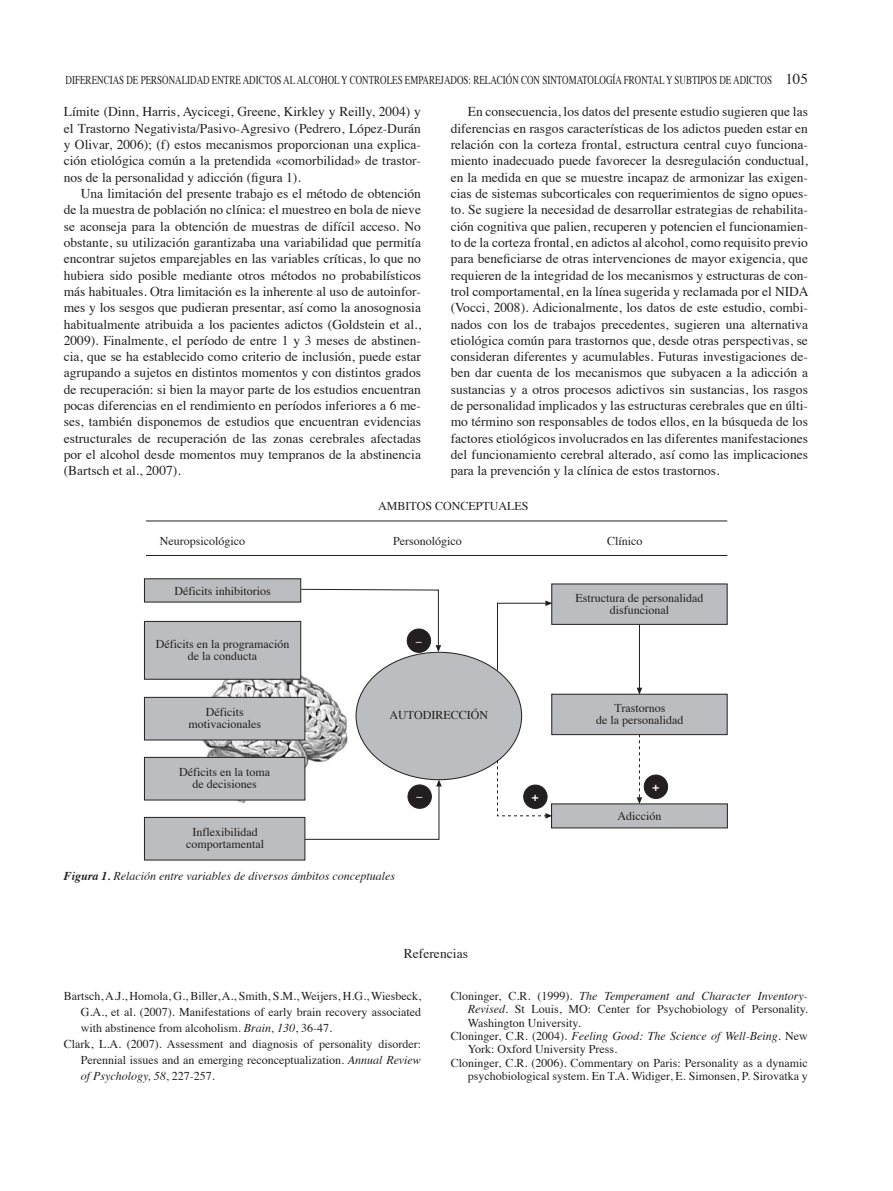
<style>
.page{position:relative;width:893px;height:1191px;background:#fff}
.page>*{position:absolute;margin:0;border:0;box-sizing:border-box;transform-origin:0 0}
.t1{font:13.5px/16.4px "Times";color:#231f20;text-align:justify}
.t2{font:12px/12px "Times";color:#231f20;text-align:center}
.t3{font:italic 12px "Times";color:#231f20}
.t4{font:12px "Times";color:#231f20;scale:.75 1}
.t5{font:700 12px "Times";color:#fff}
.s1{font-size:15px}
.s2{font-weight:700}
.s3{font-style:italic}
.s4{font-style:normal}
</style>
<div class="page">
<img style="left:202px;top:665px;width:145px;height:139px">
<div style="left:356px;top:652px;width:166px;height:128px;background:#bcbdc0;border:1px solid #231f20;border-radius:50%"></div>
<div style="left:144px;top:578px;width:157px;height:24px;background:#bcbdc0"></div>
<div style="left:551px;top:803px;width:177px;height:25px;background:#bcbdc0"></div>
<div style="left:144px;top:621px;width:157px;height:58px;background:#bcbdc0;border:1px solid #231f20"></div>
<div style="left:144px;top:697px;width:161px;height:43px;background:#bcbdc0;border:1px solid #231f20"></div>
<div style="left:144px;top:757px;width:161px;height:43px;background:#bcbdc0;border:1px solid #231f20"></div>
<div style="left:144px;top:817px;width:161px;height:43px;background:#bcbdc0;border:1px solid #231f20"></div>
<div style="left:551px;top:583px;width:177px;height:42px;background:#bcbdc0;border:1px solid #231f20"></div>
<div style="left:551px;top:694px;width:177px;height:41px;background:#bcbdc0;border:1px solid #231f20"></div>
<svg style="left:300px;top:588px;width:141px;height:64px"></svg>
<svg style="left:304px;top:779px;width:138px;height:61px"></svg>
<svg style="left:497px;top:600px;width:55px;height:71px"></svg>
<svg style="left:497px;top:759px;width:55px;height:59px"></svg>
<hr style="left:639px;top:624px;width:1px;height:64px;background:#231f20">
<svg style="left:637px;top:687px;width:5px;height:7px"></svg>
<svg style="left:637px;top:734px;width:5px;height:70px"></svg>
<div style="left:408px;top:784px;width:24px;height:24px;background:#231f20;border:1px solid #231f20;border-radius:50%"></div>
<div style="left:407px;top:628px;width:24px;height:25px;background:#231f20;border:1px solid #231f20;border-radius:50%"></div>
<div style="left:523px;top:784px;width:24px;height:25px;background:#231f20;border:1px solid #231f20;border-radius:50%"></div>
<div style="left:644px;top:774px;width:24px;height:25px;background:#231f20;border:1px solid #231f20;border-radius:50%"></div>
<hr style="left:146px;top:520px;width:581px;height:1px;background:#231f20">
<hr style="left:146px;top:555px;width:581px;height:1px;background:#231f20">
<p class="t4" style="left:66px;top:75px;width:991px">DIFERENCIAS DE PERSONALIDAD ENTRE ADICTOS AL ALCOHOL Y CONTROLES EMPAREJADOS: RELACIÓN CON SINTOMATOLOGÍA FRONTAL Y SUBTIPOS DE ADICTOS <span class="s1">105</span></p>
<p class="t1" style="left:64px;top:105px;width:359px">Límite (Dinn, Harris, Aycicegi, Greene, Kirkley y Reilly, 2004) y el Trastorno Negativista/Pasivo-Agresivo (Pedrero, López-Durán y Olivar, 2006); (f) estos mecanismos proporcionan una explica&shy;ción etiológica común a la pretendida «comorbilidad» de trastor&shy;nos de la personalidad y adicción (figura 1).</p>
<p class="t1" style="left:64px;top:186px;width:359px;text-indent:17px">Una limitación del presente trabajo es el método de obtención de la muestra de población no clínica: el muestreo en bola de nieve se aconseja para la obtención de muestras de difícil acceso. No obstante, su utilización garantizaba una variabilidad que permitía encontrar sujetos emparejables en las variables críticas, lo que no hubiera sido posible mediante otros métodos no probabilísticos más habituales. Otra limitación es la inherente al uso de autoinfor&shy;mes y los sesgos que pudieran presentar, así como la anosognosia habitualmente atribuida a los pacientes adictos (Goldstein et al., 2009). Finalmente, el período de entre 1 y 3 meses de abstinen&shy;cia, que se ha establecido como criterio de inclusión, puede estar agrupando a sujetos en distintos momentos y con distintos grados de recuperación: si bien la mayor parte de los estudios encuentran pocas diferencias en el rendimiento en períodos inferiores a 6 me&shy;ses, también disponemos de estudios que encuentran evidencias estructurales de recuperación de las zonas cerebrales afectadas por el alcohol desde momentos muy tempranos de la abstinencia (Bartsch et al., 2007).</p>
<p class="t1" style="left:451px;top:105px;width:359px;text-indent:17px">En consecuencia, los datos del presente estudio sugieren que las diferencias en rasgos características de los adictos pueden estar en relación con la corteza frontal, estructura central cuyo funciona&shy;miento inadecuado puede favorecer la desregulación conductual, en la medida en que se muestre incapaz de armonizar las exigen&shy;cias de sistemas subcorticales con requerimientos de signo opues&shy;to. Se sugiere la necesidad de desarrollar estrategias de rehabilita&shy;ción cognitiva que palien, recuperen y potencien el funcionamien&shy;to de la corteza frontal, en adictos al alcohol, como requisito previo para beneficiarse de otras intervenciones de mayor exigencia, que requieren de la integridad de los mecanismos y estructuras de con&shy;trol comportamental, en la línea sugerida y reclamada por el NIDA (Vocci, 2008). Adicionalmente, los datos de este estudio, combi&shy;nados con los de trabajos precedentes, sugieren una alternativa etiológica común para trastornos que, desde otras perspectivas, se consideran diferentes y acumulables. Futuras investigaciones de&shy;ben dar cuenta de los mecanismos que subyacen a la adicción a sustancias y a otros procesos adictivos sin sustancias, los rasgos de personalidad implicados y las estructuras cerebrales que en últi&shy;mo término son responsables de todos ellos, en la búsqueda de los factores etiológicos involucrados en las diferentes manifestaciones del funcionamiento cerebral alterado, así como las implicaciones para la prevención y la clínica de estos trastornos.</p>
<p class="t2" style="left:378px;top:501px;width:152px">AMBITOS CONCEPTUALES</p>
<p class="t2" style="left:160px;top:536px;width:87px">Neuropsicológico</p>
<p class="t2" style="left:393px;top:536px;width:70px">Personológico</p>
<p class="t2" style="left:607px;top:536px;width:37px">Clínico</p>
<p class="t2" style="left:174px;top:585px;width:98px">Déficits inhibitorios</p>
<p class="t2" style="left:156px;top:638px;width:135px">Déficits en la programación de la conducta</p>
<p class="t2" style="left:188px;top:707px;width:74px">Déficits motivacionales</p>
<p class="t2" style="left:179px;top:767px;width:92px">Déficits en la toma de decisiones</p>
<p class="t2" style="left:186px;top:827px;width:79px">Inflexibilidad comportamental</p>
<p class="t2" style="left:390px;top:710px;width:100px">AUTODIRECCIÓN</p>
<p class="t5" style="left:417px;top:787px;width:7px">_</p>
<p class="t5" style="left:532px;top:792px;width:8px">+</p>
<p class="t3" style="left:64px;top:871px;width:333px"><span class="s2">Figura 1.</span> Relación entre variables de diversos ámbitos conceptuales</p>
<p class="t2" style="left:575px;top:592px;width:129px">Estructura de personalidad disfuncional</p>
<p class="t2" style="left:596px;top:703px;width:89px">Trastornos<br>de la personalidad</p>
<p class="t5" style="left:652px;top:782px;width:8px">+</p>
<p class="t2" style="left:617px;top:811px;width:45px">Adicción</p>
<p class="t1" style="left:404px;top:946px;width:66px">Referencias</p>
<p class="t2" style="left:64px;top:990px;width:359px">Bartsch, A.J., Homola, G., Biller, A., Smith, S.M., Weijers, H.G., Wiesbeck,</p>
<p class="t2" style="left:81px;top:1006px;width:342px">G.A., et al. (2007). Manifestations of early brain recovery associated</p>
<p class="t2" style="left:81px;top:1023px;width:253px">with abstinence from alcoholism. <span class="s3">Brain, 130</span>, 36-47.</p>
<p class="t2" style="left:64px;top:1039px;width:359px">Clark, L.A. (2007). Assessment and diagnosis of personality disorder:</p>
<p class="t2" style="left:81px;top:1055px;width:342px">Perennial issues and an emerging reconceptualization. <span class="s3">Annual Review</span></p>
<p class="t3" style="left:81px;top:1071px;width:135px">of Psychology, 58<span class="s4">, 227-257.</span></p>
<p class="t3" style="left:451px;top:990px;width:359px"><span class="s4">Cloninger, C.R. (1999).</span> The Temperament and Character Inventory-</p>
<p class="t2" style="left:468px;top:1004px;width:342px"><span class="s3">Revised</span>. St Louis, MO: Center for Psychobiology of Personality.</p>
<p class="t2" style="left:468px;top:1017px;width:114px">Washington University.</p>
<p class="t3" style="left:451px;top:1031px;width:359px"><span class="s4">Cloninger, C.R. (2004).</span> Feeling Good: The Science of Well-Being<span class="s4">. New</span></p>
<p class="t2" style="left:468px;top:1044px;width:151px">York: Oxford University Press.</p>
<p class="t2" style="left:451px;top:1058px;width:359px">Cloninger, C.R. (2006). Commentary on Paris: Personality as a dynamic</p>
<p class="t2" style="left:468px;top:1071px;width:342px">psychobiological system. En T.A. Widiger, E. Simonsen, P. Sirovatka y</p>
</div>
